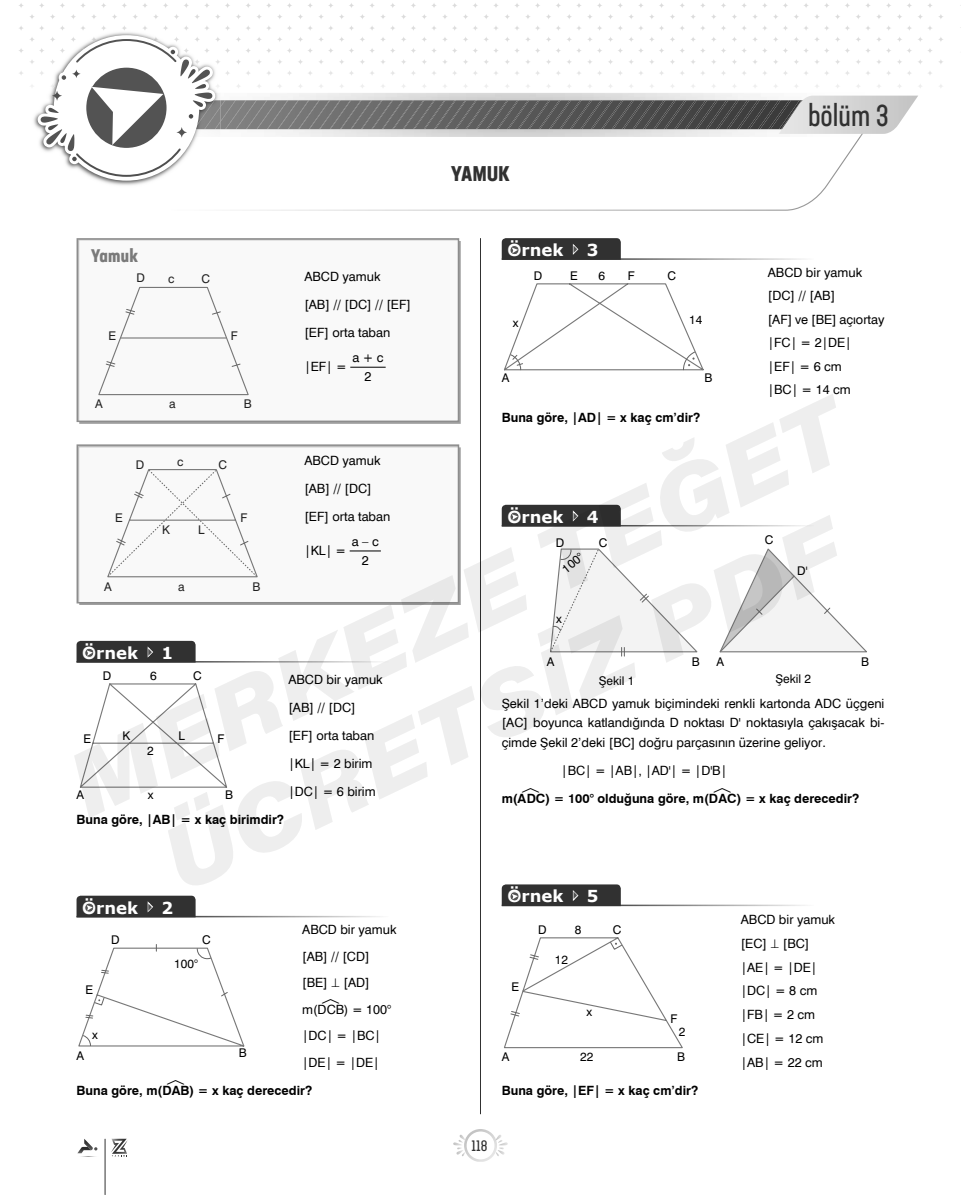
<style>
.page{position:relative;width:961px;height:1195px;background:#fff}
.page>*{position:absolute;margin:0;border:0;box-sizing:border-box;transform-origin:0 0}
.t1{font:italic 900 90px "Acumin Pro Wide";color:#000}
.t2{font:30px "Neusa Next Std Compact";color:#313131}
.t3{font:700 condensed 21px "Neusa Next Std";letter-spacing:.02em;color:#313131}
.t4{font:700 condensed 18px "Neusa Next Std";letter-spacing:.02em;color:#7a7a7a}
.t5{font:700 16.5px "Verdana";color:#fff}
.t6{font:15px "Neusa Next Std Compact";color:#313131}
.t7{font:12.75px/28px "Swiss 721 BT";color:#000}
.t8{font:700 12.75px/28px "Swiss 721 BT";color:#000}
.t9{font:12px "Swiss 721 BT";color:#000}
.t10{font:12px "Swis 721 BT Roman";color:#212121}
.s1{font-weight:400}
.s2{font-family:"FSEMBOLLER"}
.s3{font-family:"MM Etc"}
</style>
<div class="page">
<hr style="left:480px;top:238px;width:1px;height:876px;background:#313131">
<img style="left:250px;top:177px;width:583px;height:34px">
<img style="left:618px;top:26px;width:314px;height:4px">
<svg style="left:618px;top:3px;width:314px;height:5px"></svg>
<img style="left:31px;top:60px;width:129px;height:125px">
<img style="left:31px;top:32px;width:188px;height:9px">
<svg style="left:453px;top:1129px;width:55px;height:33px"></svg>
<svg style="left:77px;top:1139px;width:21px;height:18px"></svg>
<hr style="left:105px;top:1139px;width:1px;height:55px;background:#313131">
<svg style="left:111px;top:1139px;width:17px;height:18px"></svg>
<svg style="left:37px;top:39px;width:881px;height:138px"></svg>
<div style="left:63px;top:229px;width:409px;height:193px;background:#f9f9f9"></div>
<div style="left:77px;top:238px;width:382px;height:184px;border:2px solid #8d8d8d"></div>
<hr style="left:350px;top:367px;width:36px;height:1px;background:#000">
<svg style="left:98px;top:286px;width:151px;height:110px"></svg>
<div style="left:63px;top:435px;width:409px;height:169px;background:#f9f9f9"></div>
<div style="left:77px;top:444px;width:382px;height:159px;border:2px solid #8d8d8d"></div>
<hr style="left:350px;top:550px;width:31px;height:1px;background:#000">
<svg style="left:107px;top:469px;width:151px;height:109px"></svg>
<svg style="left:502px;top:238px;width:119px;height:20px;background:#393939"></svg>
<hr style="left:502px;top:258px;width:312px;height:2px;background:#313131">
<svg style="left:504px;top:283px;width:200px;height:88px"></svg>
<svg style="left:77px;top:896px;width:119px;height:20px;background:#383838"></svg>
<hr style="left:77px;top:916px;width:312px;height:1px;background:#313131">
<svg style="left:78px;top:944px;width:167px;height:103px"></svg>
<div style="left:77px;top:641px;width:119px;height:20px;background:#313131"></div>
<hr style="left:77px;top:661px;width:312px;height:1px;background:#313131">
<svg style="left:80px;top:683px;width:147px;height:105px"></svg>
<svg style="left:502px;top:505px;width:119px;height:20px;background:#383838"></svg>
<hr style="left:502px;top:525px;width:312px;height:1px;background:#313131">
<svg style="left:550px;top:548px;width:148px;height:109px"></svg>
<svg style="left:719px;top:548px;width:148px;height:105px"></svg>
<svg style="left:502px;top:884px;width:119px;height:20px;background:#3c3c3c"></svg>
<hr style="left:502px;top:904px;width:312px;height:2px;background:#313131">
<svg style="left:504px;top:937px;width:179px;height:112px"></svg>
<h3 class="t4" style="left:91px;top:244px;width:49px">Yamuk</h3>
<p class="t10" style="left:137px;top:270px;width:10px">D</p>
<p class="t10" style="left:201px;top:272px;width:10px">C</p>
<p class="t10" style="left:168px;top:272px;width:8px">c</p>
<p class="t10" style="left:108px;top:328px;width:9px">E</p>
<p class="t10" style="left:231px;top:328px;width:8px">F</p>
<p class="t10" style="left:95px;top:397px;width:9px">A</p>
<p class="t10" style="left:244px;top:397px;width:9px">B</p>
<p class="t10" style="left:169px;top:397px;width:8px">a</p>
<p class="t7" style="left:304px;top:262px;width:108px">ABCD yamuk<br>[AB] // [DC] // [EF] [EF] orta taban</p>
<p class="t7" style="left:304px;top:352px;width:44px">|EF| =</p>
<p class="t7" style="left:352px;top:348px;width:33px;line-height:19px;text-align:center">a + c<br>2</p>
<h3 class="t3" style="left:451px;top:160px;width:61px">YAMUK</h3>
<p class="t5" style="left:507px;top:239px;width:93px">Örnek <sup>✔</sup> 3</p>
<p class="t9" style="left:534px;top:269px;width:10px">D</p>
<p class="t9" style="left:570px;top:269px;width:9px">E</p>
<p class="t9" style="left:599px;top:269px;width:8px">6</p>
<p class="t9" style="left:628px;top:269px;width:8px">F</p>
<p class="t9" style="left:667px;top:269px;width:10px">C</p>
<p class="t9" style="left:513px;top:315px;width:7px">x</p>
<p class="t9" style="left:689px;top:312px;width:15px">14</p>
<p class="t9" style="left:502px;top:370px;width:9px">A</p>
<p class="t9" style="left:705px;top:370px;width:9px">B</p>
<p class="t8" style="left:502px;top:403px;width:200px">Buna göre, |AD| = x kaç cm’dir?</p>
<h2 class="t2" style="left:808px;top:97px;width:82px">bölüm 3</h2>
<p class="t7" style="left:768px;top:260px;width:118px;line-height:23.5px">ABCD bir yamuk [DC] // [AB]<br>[AF] ve [BE] açıortay |FC| = 2|DE|<br>|EF| = 6 cm<br>|BC| = 14 cm</p>
<p class="t7" style="left:304px;top:446px;width:87px">ABCD yamuk [AB] // [DC] [EF] orta taban</p>
<p class="t7" style="left:304px;top:536px;width:43px">|KL| =</p>
<p class="t7" style="left:352px;top:532px;width:28px;line-height:19px;text-align:center">a – c<br>2</p>
<p class="t10" style="left:177px;top:454px;width:8px">c</p>
<p class="t10" style="left:136px;top:457px;width:10px">D</p>
<p class="t10" style="left:218px;top:457px;width:10px">C</p>
<p class="t5" style="left:507px;top:506px;width:93px">Örnek <sup>✔</sup> 4</p>
<p class="t10" style="left:115px;top:510px;width:9px">E</p>
<p class="t10" style="left:240px;top:510px;width:8px">F</p>
<h1 class="t1" style="left:139px;top:806px;width:744px;rotate:-26deg">ÜCRETSİZ PDF</h1>
<p class="t10" style="left:162px;top:522px;width:9px">K</p>
<p class="t10" style="left:198px;top:522px;width:8px">L</p>
<p class="t9" style="left:765px;top:533px;width:10px">C</p>
<p class="t9" style="left:599px;top:535px;width:10px">C</p>
<p class="t9" style="left:556px;top:535px;width:10px">D</p>
<p class="t9" style="left:559px;top:565px;width:25px;rotate:-39deg">100°</p>
<p class="t9" style="left:797px;top:563px;width:12px">D'</p>
<p class="t10" style="left:104px;top:579px;width:9px">A</p>
<p class="t10" style="left:252px;top:579px;width:9px">B</p>
<p class="t10" style="left:178px;top:579px;width:8px">a</p>
<p class="t9" style="left:556px;top:612px;width:7px">x</p>
<p class="t5" style="left:82px;top:642px;width:93px">Örnek <sup>✔</sup> 1</p>
<p class="t9" style="left:103px;top:668px;width:10px">D</p>
<p class="t9" style="left:193px;top:668px;width:10px">C</p>
<p class="t9" style="left:716px;top:654px;width:9px">A</p>
<p class="t9" style="left:861px;top:654px;width:9px">B</p>
<p class="t9" style="left:547px;top:654px;width:9px">A</p>
<p class="t9" style="left:692px;top:654px;width:9px">B</p>
<p class="t9" style="left:150px;top:668px;width:8px">6</p>
<p class="t7" style="left:288px;top:666px;width:96px">ABCD bir yamuk [AB] // [DC] [EF] orta taban |KL| = 2 birim |DC| = 6 birim</p>
<p class="t8" style="left:77px;top:805px;width:209px">Buna göre, |AB| = x kaç birimdir?</p>
<p class="t9" style="left:599px;top:674px;width:37px">Şekil 1</p>
<p class="t9" style="left:775px;top:671px;width:37px">Şekil 2</p>
<p class="t7" style="left:502px;top:693px;width:384px;line-height:19.5px;text-align:justify">Şekil 1’deki ABCD yamuk biçimindeki renkli kartonda ADC üçgeni [AC] boyunca katlandığında D noktası D' noktasıyla çakışacak bi&shy;çimde Şekil 2’deki [BC] doğru parçasının üzerine geliyor.</p>
<p class="t8" style="left:502px;top:756px;width:359px;text-indent:60px"><span class="s1">|BC| = |AB|, |AD'| = |D'B|<br></span>m(A<span class="s2">é</span>DC) = 100° olduğuna göre, m(D<span class="s2">é</span>AC) = x kaç derecedir?</p>
<p class="t9" style="left:83px;top:732px;width:9px">E</p>
<p class="t9" style="left:122px;top:728px;width:9px">K</p>
<p class="t9" style="left:179px;top:728px;width:8px">L</p>
<p class="t9" style="left:217px;top:732px;width:8px">F</p>
<p class="t9" style="left:147px;top:743px;width:8px">2</p>
<p class="t9" style="left:77px;top:787px;width:9px">A</p>
<p class="t9" style="left:148px;top:787px;width:7px">x</p>
<p class="t9" style="left:225px;top:787px;width:9px">B</p>
<p class="t5" style="left:507px;top:885px;width:93px">Örnek <sup>✔</sup> 5</p>
<p class="t9" style="left:538px;top:923px;width:10px">D</p>
<p class="t9" style="left:575px;top:923px;width:8px">8</p>
<p class="t9" style="left:555px;top:953px;width:15px">12</p>
<p class="t9" style="left:512px;top:979px;width:9px">E</p>
<p class="t5" style="left:82px;top:897px;width:93px">Örnek <sup>✔</sup> 2</p>
<p class="t9" style="left:111px;top:933px;width:10px">D</p>
<p class="t9" style="left:613px;top:923px;width:10px">C</p>
<p class="t7" style="left:741px;top:908px;width:96px;line-height:23.7px">ABCD bir yamuk [EC] <span class="s3">=</span> [BC] |AE| = |DE| |DC| = 8 cm |FB| = 2 cm |CE| = 12 cm |AB| = 22 cm</p>
<p class="t8" style="left:502px;top:1076px;width:198px">Buna göre, |EF| = x kaç cm’dir?</p>
<p class="t7" style="left:302px;top:916px;width:96px;line-height:26.5px">ABCD bir yamuk [AB] // [CD] [BE] <span class="s3">=</span> [AD] m(D<span class="s2">é</span>CB) = 100° |DC| = |BC| |DE| = |DE|</p>
<p class="t8" style="left:77px;top:1076px;width:237px">Buna göre, m(D<span class="s2">é</span>AB) = x kaç derecedir?</p>
<p class="t9" style="left:202px;top:933px;width:10px">C</p>
<p class="t9" style="left:174px;top:956px;width:25px">100°</p>
<p class="t9" style="left:85px;top:982px;width:9px">E</p>
<p class="t9" style="left:586px;top:1004px;width:7px">x</p>
<p class="t9" style="left:671px;top:1011px;width:8px">F</p>
<p class="t9" style="left:679px;top:1025px;width:8px">2</p>
<p class="t9" style="left:92px;top:1028px;width:7px">x</p>
<p class="t9" style="left:77px;top:1048px;width:9px">A</p>
<p class="t9" style="left:239px;top:1046px;width:9px">B</p>
<p class="t9" style="left:502px;top:1049px;width:9px">A</p>
<p class="t9" style="left:580px;top:1049px;width:15px">22</p>
<p class="t9" style="left:677px;top:1049px;width:9px">B</p>
<p class="t6" style="left:472px;top:1137px;width:17px">118</p>
</div>
